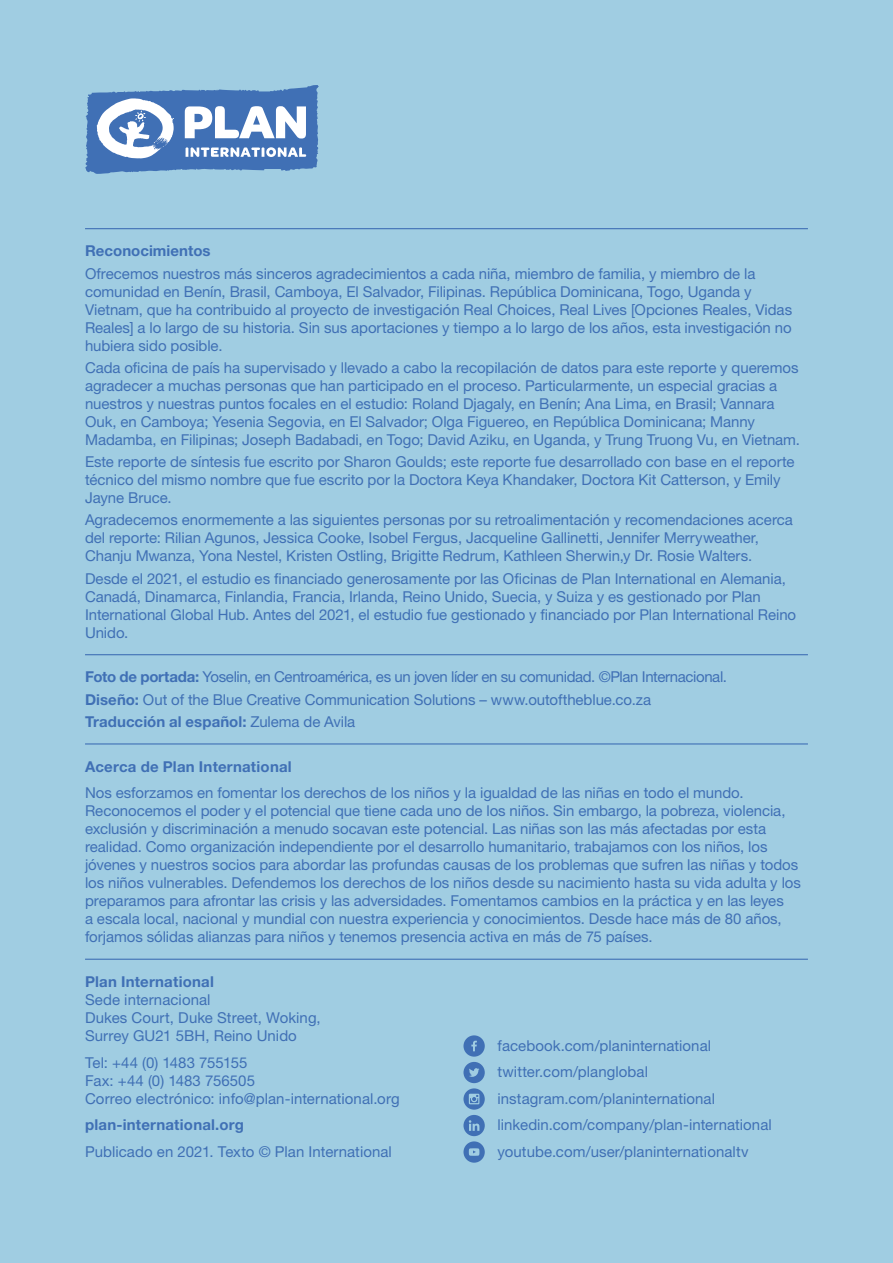
<style>
.page{position:relative;width:893px;height:1263px;background:#a0cde2}
.page>*{position:absolute;margin:0;border:0;box-sizing:border-box;transform-origin:0 0}
.body{font:15px/18px "Helvetica Neue LT Std";letter-spacing:-.005em;color:#4070b5}
.agterblad{font:15px/18px "Helvetica Neue LT Std";letter-spacing:-.005em;color:#4070b5}
.body-2{font:700 15px "Helvetica Neue LT Std";letter-spacing:.01em;color:#4070b5}
.body-3{font:15px "Helvetica Neue LT Std";letter-spacing:-.025em;color:#4070b5}
.agterbladkop{font:700 15px "Helvetica Neue LT Std";letter-spacing:.015em;color:#4070b5}
.s1{font-weight:700}
.s2{font-weight:400}
</style>
<div class="page">
<hr style="left:85px;top:228px;width:723px;height:1px;background:#4070b5">
<hr style="left:85px;top:654px;width:723px;height:1px;background:#4070b5">
<hr style="left:85px;top:743px;width:723px;height:1px;background:#4070b5">
<hr style="left:85px;top:959px;width:723px;height:1px;background:#4070b5">
<svg style="left:85px;top:85px;width:234px;height:89px;background:#7b9fcc"></svg>
<svg style="left:463px;top:1035px;width:22px;height:128px"></svg>
<p class="body-2" style="left:85px;top:242px;width:127px">Reconocimientos</p>
<p class="body" style="left:85px;top:264px;width:709px">Ofrecemos nuestros más sinceros agradecimientos a cada niña, miembro de familia, y miembro de la comunidad en Benín, Brasil, Camboya, El Salvador, Filipinas. República Dominicana, Togo, Uganda y Vietnam, que ha contribuido al proyecto de investigación Real Choices, Real Lives [Opciones Reales, Vidas Reales] a lo largo de su historia. Sin sus aportaciones y tiempo a lo largo de los años, esta investigación no hubiera sido posible.</p>
<p class="body" style="left:85px;top:358px;width:716px">Cada oficina de país ha supervisado y llevado a cabo la recopilación de datos para este reporte y queremos agradecer a muchas personas que han participado en el proceso. Particularmente, un especial gracias a nuestros y nuestras puntos focales en el estudio: Roland Djagaly, en Benín; Ana Lima, en Brasil; Vannara Ouk, en Camboya; Yesenia Segovia, en El Salvador; Olga Figuereo, en República Dominicana; Manny Madamba, en Filipinas; Joseph Badabadi, en Togo; David Aziku, en Uganda, y Trung Truong Vu, en Vietnam.</p>
<p class="body" style="left:85px;top:453px;width:711px">Este reporte de síntesis fue escrito por Sharon Goulds; este reporte fue desarrollado con base en el reporte técnico del mismo nombre que fue escrito por la Doctora Keya Khandaker, Doctora Kit Catterson, y Emily<br>Jayne Bruce.</p>
<p class="body" style="left:85px;top:511px;width:709px">Agradecemos enormemente a las siguientes personas por su retroalimentación y recomendaciones acerca del reporte: Rilian Agunos, Jessica Cooke, Isobel Fergus, Jacqueline Gallinetti, Jennifer Merryweather,<br>Chanju Mwanza, Yona Nestel, Kristen Ostling, Brigitte Redrum, Kathleen Sherwin,y Dr. Rosie Walters.</p>
<p class="body" style="left:85px;top:569px;width:713px">Desde el 2021, el estudio es financiado generosamente por las Oficinas de Plan International en Alemania, Canadá, Dinamarca, Finlandia, Francia, Irlanda, Reino Unido, Suecia, y Suiza y es gestionado por Plan International Global Hub. Antes del 2021, el estudio fue gestionado y financiado por Plan International Reino Unido.</p>
<p class="body-3" style="left:85px;top:668px;width:643px"><span class="s1">Foto de portada:</span> Yoselin, en Centroamérica, es un joven líder en su comunidad. ©Plan Internacional.</p>
<p class="body" style="left:85px;top:690px;width:568px"><span class="s1">Diseño:</span> Out of the Blue Creative Communication Solutions – www.outoftheblue.co.za</p>
<p class="body-2" style="left:85px;top:712px;width:272px">Traducción al español: <span class="s2">Zulema de Avila</span></p>
<p class="agterbladkop" style="left:85px;top:757px;width:208px">Acerca de Plan International</p>
<p class="agterblad" style="left:85px;top:784px;width:717px">Nos esforzamos en fomentar los derechos de los niños y la igualdad de las niñas en todo el mundo.<br>Reconocemos el poder y el potencial que tiene cada uno de los niños. Sin embargo, la pobreza, violencia, exclusión y discriminación a menudo socavan este potencial. Las niñas son las más afectadas por esta realidad. Como organización independiente por el desarrollo humanitario, trabajamos con los niños, los jóvenes y nuestros socios para abordar las profundas causas de los problemas que sufren las niñas y todos los niños vulnerables. Defendemos los derechos de los niños desde su nacimiento hasta su vida adulta y los preparamos para afrontar las crisis y las adversidades. Fomentamos cambios en la práctica y en las leyes<br>a escala local, nacional y mundial con nuestra experiencia y conocimientos. Desde hace más de 80 años, forjamos sólidas alianzas para niños y tenemos presencia activa en más de 75 países.</p>
<p class="body-2" style="left:85px;top:972px;width:130px">Plan International</p>
<p class="body" style="left:85px;top:990px;width:127px">Sede internacional</p>
<p class="body" style="left:85px;top:1008px;width:237px">Dukes Court, Duke Street, Woking,</p>
<p class="body" style="left:85px;top:1026px;width:213px">Surrey GU21 5BH, Reino Unido</p>
<p class="body" style="left:85px;top:1053px;width:164px">Tel: +44 (0) 1483 755155</p>
<p class="body" style="left:85px;top:1071px;width:172px">Fax: +44 (0) 1483 756505</p>
<p class="body" style="left:85px;top:1089px;width:316px">Correo electrónico: info@plan-international.org</p>
<p class="body-2" style="left:85px;top:1115px;width:161px">plan-international.org</p>
<p class="body" style="left:85px;top:1142px;width:308px">Publicado en 2021. Texto © Plan International</p>
<p class="body" style="left:497px;top:1036px;width:215px">facebook.com/planinternational</p>
<p class="body" style="left:497px;top:1062px;width:152px">twitter.com/planglobal</p>
<p class="body" style="left:497px;top:1089px;width:219px">instagram.com/planinternational</p>
<p class="body" style="left:497px;top:1115px;width:276px">linkedin.com/company/plan-international</p>
<p class="body" style="left:497px;top:1142px;width:253px">youtube.com/user/planinternationaltv</p>
</div>
